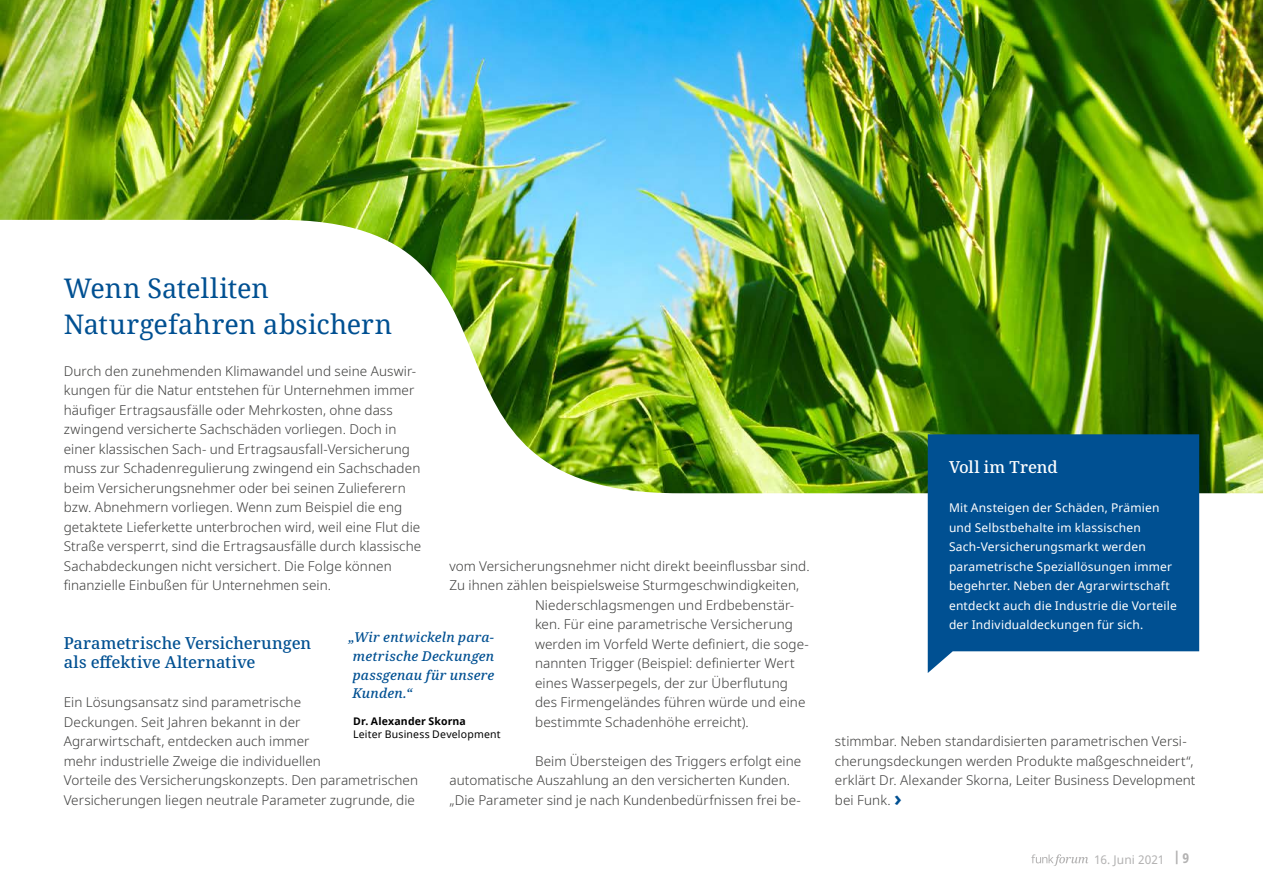
<style>
.page{position:relative;width:1263px;height:893px;background:#fff}
.page>*{position:absolute;margin:0;border:0;box-sizing:border-box;transform-origin:0 0}
.t1{font:27px/36px "Noto Serif";color:#005092}
.t2{font:500 16.5px/19.5px "Noto Serif";letter-spacing:-.005em;color:#005092}
.t3{font:500 16.5px "Noto Serif";letter-spacing:-.005em;color:#fff}
.t4{font:300 13.5px/19.5px "Noto Sans";letter-spacing:.005em;color:#3c3c3b}
.t5{font:italic 500 13.5px/18.8px "Noto Serif";letter-spacing:.015em;color:#005092;text-align:justify}
.t6{font:12px/19.5px "Noto Sans";letter-spacing:.015em;color:#fff}
.t7{font:12px "Noto Sans";letter-spacing:.005em;color:#b3b2b2}
.t8{font:10.5px "Noto Sans";letter-spacing:.02em;color:#000}
.t9{font:700 10.5px "Noto Sans";letter-spacing:.015em;color:#000}
.s1{font-weight:700;font-size:21px;color:#005092}
.s2{font-weight:700;font-stretch:condensed;font-size:13.5px;color:#fff}
</style>
<div class="page">
<img style="left:0;top:0;width:1263px;height:493px">
<svg style="left:928px;top:434px;width:271px;height:239px;background:#165f9b"></svg>
<svg style="left:1031px;top:854px;width:57px;height:12px"></svg>
<h1 class="t1" style="left:64px;top:269px;width:330px">Wenn Satelliten<br>Naturgefahren absichern</h1>
<p class="t4" style="left:64px;top:361px;width:359px">Durch den zunehmenden Klimawandel und seine Auswir&shy;kungen für die Natur entstehen für Unternehmen immer häufiger Ertragsausfälle oder Mehrkosten, ohne dass zwingend versicherte Sachschäden vorliegen. Doch in einer klassischen Sach- und Ertragsausfall-Versicherung muss zur Schadenregulierung zwingend ein Sachschaden beim Versicherungsnehmer oder bei seinen Zulieferern bzw. Abnehmern vorliegen. Wenn zum Beispiel die eng getaktete Lieferkette unterbrochen wird, weil eine Flut die Straße versperrt, sind die Ertragsausfälle durch klassische Sachabdeckungen nicht versichert. Die Folge können finanzielle Einbußen für Unternehmen sein.</p>
<p class="t4" style="left:449px;top:556px;width:362px">vom Versicherungsnehmer nicht direkt beeinflussbar sind.</p>
<p class="t4" style="left:449px;top:576px;width:351px">Zu ihnen zählen beispielsweise Sturmgeschwindigkeiten,</p>
<p class="t4" style="left:535px;top:595px;width:261px">Niederschlagsmengen und Erdbebenstär-</p>
<p class="t4" style="left:535px;top:615px;width:259px">ken. Für eine parametrische Versicherung</p>
<p class="t4" style="left:535px;top:634px;width:275px">werden im Vorfeld Werte definiert, die soge-</p>
<p class="t4" style="left:535px;top:654px;width:261px">nannten Trigger (Beispiel: definierter Wert</p>
<p class="t4" style="left:535px;top:673px;width:254px">eines Wasserpegels, der zur Überflutung</p>
<p class="t4" style="left:535px;top:693px;width:272px">des Firmengeländes führen würde und eine</p>
<p class="t4" style="left:535px;top:712px;width:215px">bestimmte Schadenhöhe erreicht).</p>
<p class="t4" style="left:449px;top:751px;width:353px;text-indent:86px">Beim Übersteigen des Triggers erfolgt eine automatische Auszahlung an den versicherten Kunden. „Die Parameter sind je nach Kundenbedürfnissen frei be-</p>
<p class="t5" style="left:349px;top:628px;width:147px">„Wir entwickeln para&shy;metrische Deckungen passgenau für unsere Kunden.“</p>
<p class="t9" style="left:353px;top:713px;width:114px">Dr. Alexander Skorna</p>
<p class="t8" style="left:353px;top:727px;width:149px">Leiter Business Development</p>
<p class="t2" style="left:64px;top:634px;width:249px">Parametrische Versicherungen als effektive Alternative</p>
<p class="t4" style="left:64px;top:693px;width:356px">Ein Lösungsansatz sind parametrische<br>Deckungen. Seit Jahren bekannt in der<br>Agrarwirtschaft, entdecken auch immer<br>mehr industrielle Zweige die individuellen<br>Vorteile des Versicherungskonzepts. Den parametrischen Versicherungen liegen neutrale Parameter zugrunde, die</p>
<p class="t3" style="left:949px;top:456px;width:110px">Voll im Trend</p>
<p class="t6" style="left:949px;top:499px;width:229px">Mit Ansteigen der Schäden, Prämien und Selbstbehalte im klassischen Sach-Versicherungsmarkt werden parametrische Speziallösungen immer begehrter. Neben der Agrarwirtschaft entdeckt auch die Industrie die Vorteile der Individualdeckungen für sich.</p>
<p class="t4" style="left:835px;top:732px;width:362px">stimmbar. Neben standardisierten parametrischen Versi&shy;cherungsdeckungen werden Produkte maßgeschneidert“, erklärt Dr. Alexander Skorna, Leiter Business Development bei Funk. <span class="s1">›</span></p>
<p class="t7" style="left:1094px;top:851px;width:97px">16. Juni 2021 <sup>|</sup> <span class="s2">9</span></p>
</div>
